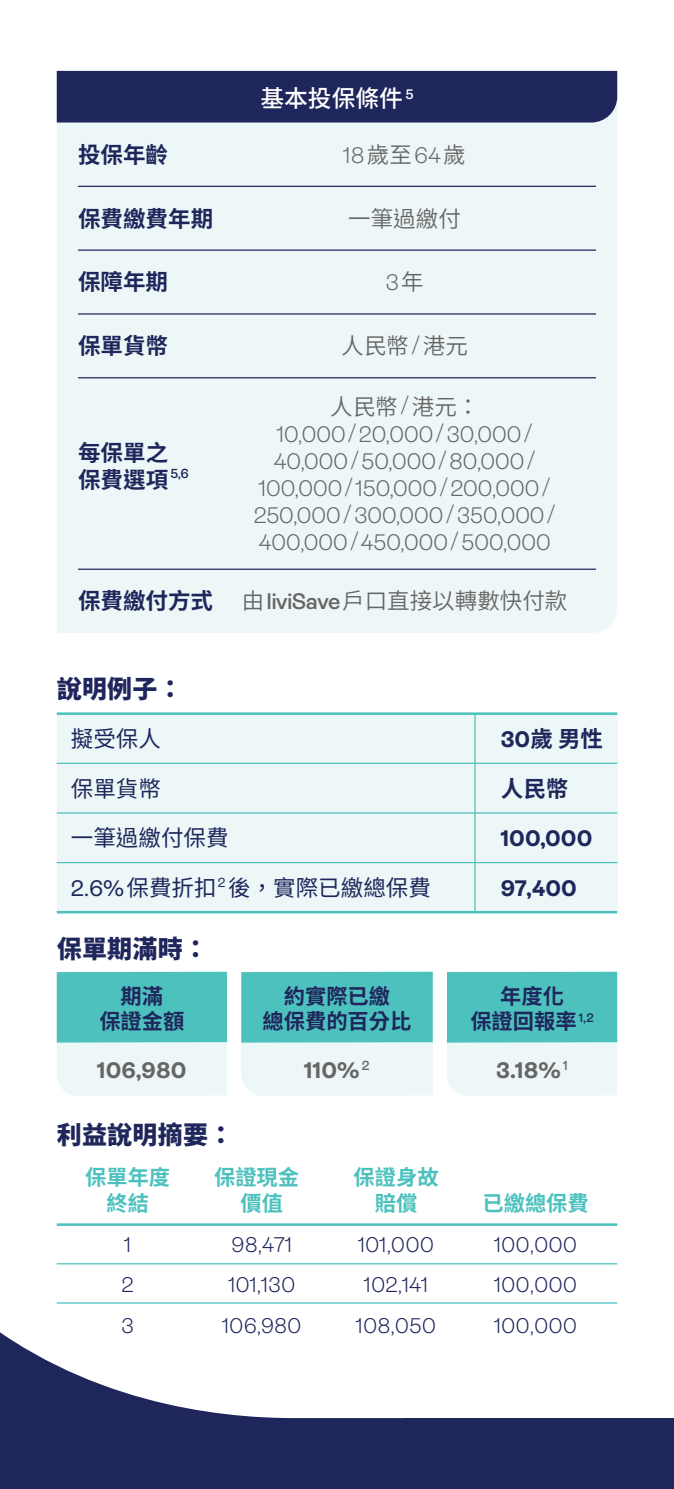
<style>
.page{position:relative;width:674px;height:1489px;background:#fff}
.page>*{position:absolute;margin:0;border:0;box-sizing:border-box;transform-origin:0 0}
.t1{font:900 25px "Noto Sans CJ Ktc";letter-spacing:.01em;color:#1f265b}
.t2{font:500 23.75px "Noto Sans CJ Ktc";color:#fff}
.t3{font:300 22.5px/27px "Ambit";letter-spacing:-.025em;color:#666;text-align:center}
.t4{font:700 22.5px/27px "Noto Sans CJ Ktc";color:#1f265b}
.t5{font:600 22.5px "Noto Sans CJ Ktc";color:#666}
.t6{font:22.5px "Noto Sans CJ Ktc";color:#1f265b}
.t7{font:700 22.5px "Ambit";color:#666}
.t8{font:700 22.5px "Ambit";color:#1f265b}
.t9{font:300 21.25px/40.5px "Ambit";color:#1f265b;text-align:center}
.t10{font:700 21.25px/25.5px "Noto Sans CJ Ktc";color:#1f265b;text-align:center}
.t11{font:700 21.25px/25.5px "Noto Sans CJ Ktc";color:#4cc1be;text-align:center}
.s1{font-family:"Noto Sans CJ Ktc";font-weight:600}
.s2{font-family:"Ambit";font-weight:300}
.s3{font-family:"Ambit"}
</style>
<div class="page">
<svg style="left:1px;top:712px;width:463px;height:776px"></svg>
<div style="left:404px;top:1417px;width:269px;height:71px;background:#1f265b"></div>
<hr style="left:57px;top:1223px;width:560px;height:2px;background:#4cc1be">
<hr style="left:57px;top:1263px;width:560px;height:1px;background:#4cc1be">
<hr style="left:57px;top:1302px;width:560px;height:1px;background:#4cc1be">
<div style="left:446px;top:1042px;width:171px;height:53px;background:#edf7f7"></div>
<div style="left:446px;top:971px;width:171px;height:71px;background:#4cc1be"></div>
<div style="left:241px;top:1042px;width:191px;height:53px;background:#edf7f7"></div>
<div style="left:241px;top:971px;width:191px;height:71px;background:#4cc1be"></div>
<div style="left:57px;top:971px;width:170px;height:71px;background:#4cc1be"></div>
<div style="left:57px;top:1042px;width:170px;height:53px;background:#edf7f7"></div>
<div style="left:57px;top:713px;width:560px;height:199px;background:#edf7f7"></div>
<hr style="left:57px;top:910px;width:560px;height:3px;background:#4cc1be">
<hr style="left:57px;top:712px;width:560px;height:3px;background:#4cc1be">
<hr style="left:474px;top:713px;width:1px;height:199px;background:#4cc1be">
<hr style="left:57px;top:762px;width:560px;height:2px;background:#4cc1be">
<hr style="left:57px;top:812px;width:560px;height:1px;background:#4cc1be">
<hr style="left:57px;top:861px;width:560px;height:2px;background:#4cc1be">
<div style="left:57px;top:122px;width:560px;height:511px;background:#edf7f7"></div>
<hr style="left:78px;top:568px;width:517px;height:2px;background:#1f265b">
<hr style="left:78px;top:377px;width:517px;height:1px;background:#1f265b">
<hr style="left:78px;top:313px;width:517px;height:1px;background:#1f265b">
<hr style="left:78px;top:249px;width:517px;height:2px;background:#1f265b">
<hr style="left:78px;top:186px;width:517px;height:1px;background:#1f265b">
<div style="left:57px;top:71px;width:560px;height:51px;background:#1f265b"></div>
<hr style="left:0;top:1417px;width:1px;height:71px;background:#4cc1be">
<p class="t2" style="left:260px;top:85px;width:155px">基本投保條件 <sup>5</sup></p>
<p class="t4" style="left:78px;top:141px;width:91px">投保年齡</p>
<p class="t3" style="left:343px;top:142px;width:124px">18<span class="s1">歲至</span>64<span class="s1">歲</span></p>
<p class="t4" style="left:78px;top:205px;width:136px">保費繳費年期</p>
<p class="t5" style="left:348px;top:205px;width:114px">一筆過繳付</p>
<p class="t4" style="left:78px;top:269px;width:91px">保障年期</p>
<p class="t3" style="left:385px;top:269px;width:40px">3<span class="s1">年</span></p>
<p class="t4" style="left:78px;top:333px;width:91px">保單貨幣</p>
<p class="t5" style="left:341px;top:333px;width:128px">人民幣<span class="s2">/</span>港元</p>
<p class="t4" style="left:78px;top:439px;width:112px">每保單之保費選項 <sup>5,6</sup></p>
<p class="t5" style="left:330px;top:393px;width:151px">人民幣<span class="s2">/</span>港元：</p>
<p class="t3" style="left:253px;top:420px;width:304px">10,000/20,000/30,000/<br>40,000/50,000/80,000/<br>100,000/150,000/200,000/<br>250,000/300,000/350,000/<br>400,000/450,000/500,000</p>
<p class="t4" style="left:78px;top:588px;width:136px">保費繳付方式</p>
<p class="t5" style="left:241px;top:588px;width:327px">由<span class="s3">liviSave</span>戶口直接以轉數快付款</p>
<p class="t1" style="left:57px;top:674px;width:127px">說明例子：</p>
<p class="t6" style="left:71px;top:726px;width:92px">擬受保人</p>
<p class="t4" style="left:500px;top:726px;width:104px"><span class="s3">30</span>歲 男性</p>
<p class="t4" style="left:500px;top:775px;width:69px">人民幣</p>
<p class="t6" style="left:71px;top:776px;width:92px">保單貨幣</p>
<p class="t6" style="left:71px;top:825px;width:159px">一筆過繳付保費</p>
<p class="t6" style="left:71px;top:875px;width:361px"><span class="s3">2.6%</span>保費折扣<sup>2</sup> 後，實際已繳總保費</p>
<p class="t8" style="left:500px;top:876px;width:78px">97,400</p>
<p class="t8" style="left:500px;top:826px;width:93px">100,000</p>
<p class="t1" style="left:57px;top:934px;width:153px">保單期滿時：</p>
<p class="t10" style="left:99px;top:983px;width:86px">期滿<br>保證金額</p>
<p class="t7" style="left:97px;top:1057px;width:91px">106,980</p>
<p class="t1" style="left:57px;top:1120px;width:178px">利益說明摘要：</p>
<p class="t10" style="left:262px;top:983px;width:150px">約實際已繳<br>總保費的百分比</p>
<p class="t7" style="left:304px;top:1057px;width:67px">110% <sup>2</sup></p>
<p class="t11" style="left:85px;top:1165px;width:86px">保單年度終結</p>
<p class="t9" style="left:121px;top:1223px;width:14px;text-align:left">1<br>2<br>3</p>
<p class="t11" style="left:214px;top:1165px;width:86px">保證現金價值</p>
<p class="t9" style="left:222px;top:1223px;width:81px">98,471<br>101,130<br>106,980</p>
<p class="t11" style="left:353px;top:1165px;width:86px">保證身故賠償</p>
<p class="t9" style="left:356px;top:1223px;width:82px">101,000<br>102,141<br>108,050</p>
<p class="t10" style="left:470px;top:983px;width:125px">年度化<br>保證回報率 <sup>1,2</sup></p>
<p class="t7" style="left:496px;top:1057px;width:73px">3.18% <sup>1</sup></p>
<p class="t11" style="left:482px;top:1190px;width:108px">已繳總保費</p>
<p class="t9" style="left:493px;top:1223px;width:85px;text-align:justify">100,000<br>100,000<br>100,000</p>
</div>
